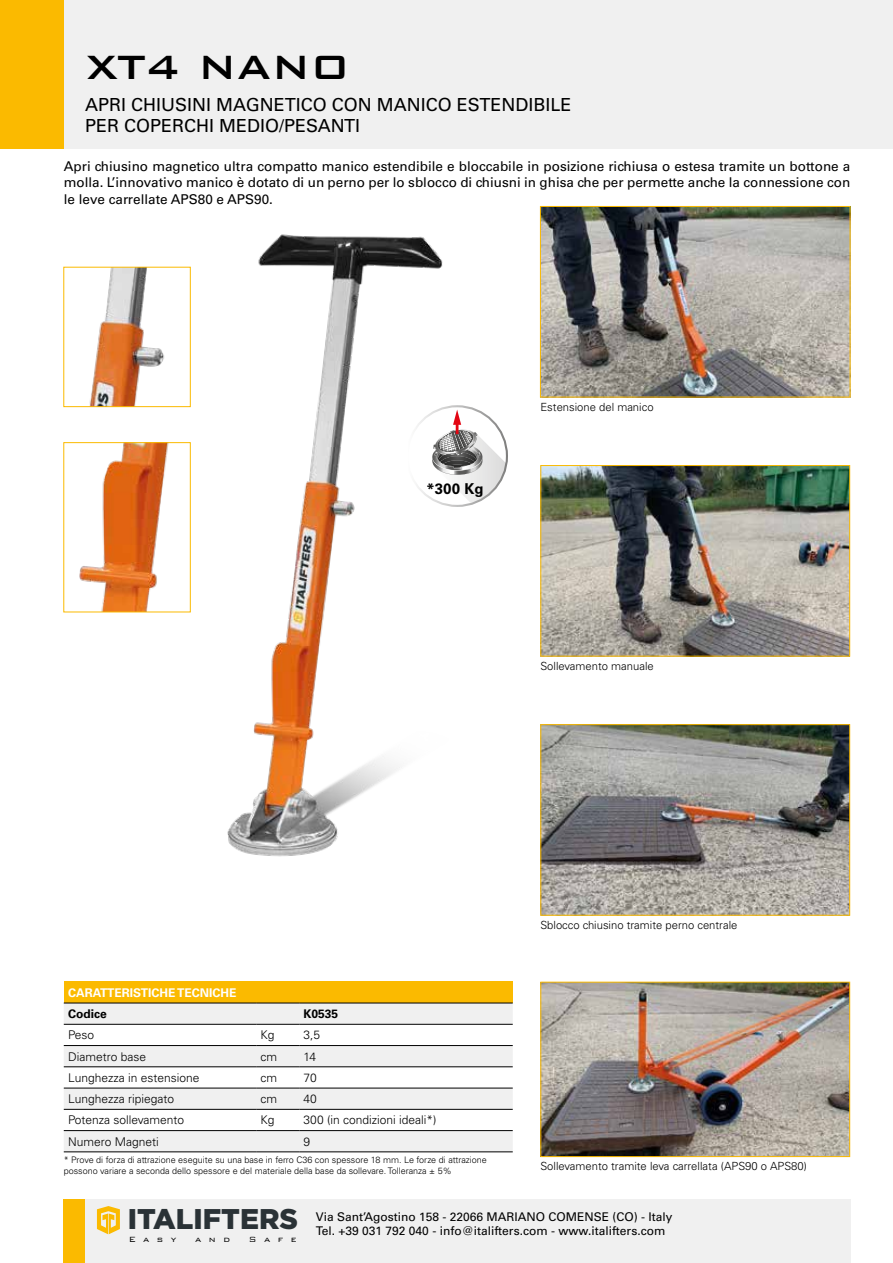
<style>
.page{position:relative;width:893px;height:1263px;background:#fff}
.page>*{position:absolute;margin:0;border:0;box-sizing:border-box;transform-origin:0 0}
.t1{font:500 45px "Bank Gothic";color:#000}
.t2{font:900 28.5px "Gotham";color:#2a3236}
.t3{font:18px/21.6px "Univers LT Std";color:#000}
.t4{font:700 15px "Univers LT Std";color:#000}
.t5{font:13.5px/16.2px "Univers LT Std";color:#000;text-align:justify}
.t6{font:300 12px "Univers LT Std";color:#000}
.t7{font:12px/14.4px "Univers LT Std";color:#000}
.t8{font:700 12px "Univers LT Std";color:#fff}
.t9{font:300 12px "Bank Gothic";color:#000}
.t10{font:700 12px "Univers LT Std";color:#000}
.t11{font:300 11.25px "Univers LT Std";color:#000}
.t12{font:300 10.05px "Bank Gothic";letter-spacing:.74em;color:#000}
.t13{font:300 9px/10.8px "Univers LT Std";color:#000}
.t14{font:8.85px "Avenir Next";color:#2a3236}
</style>
<div class="page">
<div style="left:0;top:0;width:893px;height:149px;background:#f0f0f0"></div>
<div style="left:0;top:0;width:64px;height:149px;background:#fbba00"></div>
<img style="left:542px;top:467px;width:306px;height:187px">
<div style="left:540px;top:465px;width:310px;height:191px;border:1px solid #fbba00"></div>
<img style="left:144px;top:234px;width:364px;height:623px">
<img style="left:89px;top:269px;width:100px;height:136px">
<div style="left:63px;top:267px;width:128px;height:140px;border:1px solid #fbba00"></div>
<img style="left:79px;top:444px;width:110px;height:166px">
<div style="left:63px;top:442px;width:128px;height:170px;border:1px solid #fbba00"></div>
<img style="left:542px;top:208px;width:306px;height:187px">
<div style="left:540px;top:206px;width:310px;height:191px;border:1px solid #fbba00"></div>
<img style="left:542px;top:726px;width:306px;height:188px">
<div style="left:540px;top:724px;width:310px;height:192px;border:1px solid #fbba00"></div>
<img style="left:542px;top:984px;width:306px;height:171px">
<div style="left:540px;top:982px;width:310px;height:175px;border:1px solid #fbba00"></div>
<svg style="left:432px;top:410px;width:74px;height:94px"></svg>
<div style="left:406px;top:405px;width:102px;height:102px;border:2px solid #fff;border-radius:50%"></div>
<div style="left:85px;top:1199px;width:765px;height:64px;background:#f0f0f0"></div>
<div style="left:64px;top:1199px;width:21px;height:64px;background:#fbba00"></div>
<svg style="left:97px;top:1206px;width:23px;height:28px"></svg>
<div style="left:64px;top:982px;width:449px;height:21px;background:#fbba00"></div>
<svg style="left:64px;top:1004px;width:449px;height:147px;fill:#f0f0f0"></svg>
<hr style="left:64px;top:1045px;width:192px;height:1px;background:#000">
<hr style="left:256px;top:1045px;width:43px;height:1px;background:#000">
<hr style="left:299px;top:1045px;width:214px;height:1px;background:#000">
<hr style="left:64px;top:1066px;width:192px;height:1px;background:#000">
<hr style="left:256px;top:1066px;width:43px;height:1px;background:#000">
<hr style="left:299px;top:1066px;width:214px;height:1px;background:#000">
<hr style="left:64px;top:1088px;width:192px;height:1px;background:#000">
<hr style="left:256px;top:1088px;width:43px;height:1px;background:#000">
<hr style="left:299px;top:1088px;width:214px;height:1px;background:#000">
<hr style="left:64px;top:1109px;width:192px;height:1px;background:#000">
<hr style="left:256px;top:1109px;width:43px;height:1px;background:#000">
<hr style="left:299px;top:1109px;width:214px;height:1px;background:#000">
<hr style="left:64px;top:1130px;width:192px;height:1px;background:#000">
<hr style="left:256px;top:1130px;width:43px;height:1px;background:#000">
<hr style="left:299px;top:1130px;width:214px;height:1px;background:#000">
<hr style="left:64px;top:1151px;width:192px;height:1px;background:#000">
<hr style="left:256px;top:1151px;width:43px;height:1px;background:#000">
<hr style="left:299px;top:1151px;width:214px;height:1px;background:#000">
<hr style="left:64px;top:1003px;width:192px;height:1px;background:#000">
<hr style="left:256px;top:1003px;width:43px;height:1px;background:#000">
<hr style="left:299px;top:1003px;width:214px;height:1px;background:#000">
<hr style="left:64px;top:1024px;width:192px;height:1px;background:#000">
<hr style="left:256px;top:1024px;width:43px;height:1px;background:#000">
<hr style="left:299px;top:1024px;width:214px;height:1px;background:#000">
<h1 class="t1" style="left:85px;top:32px;width:267px">XT4 NANO</h1>
<h3 class="t3" style="left:85px;top:94px;width:488px">APRI CHIUSINI MAGNETICO CON MANICO ESTENDIBILE<br>PER COPERCHI MEDIO/PESANTI</h3>
<p class="t5" style="left:64px;top:158px;width:788px">Apri chiusino magnetico ultra compatto manico estendibile e bloccabile in posizione richiusa o estesa tramite un bottone a molla. L’innovativo manico è dotato di un perno per lo sblocco di chiusni in ghisa che per permette anche la connessione con le leve carrellate APS80 e APS90.</p>
<p class="t4" style="left:426px;top:479px;width:59px">*300 Kg</p>
<p class="t11" style="left:540px;top:400px;width:115px">Estensione del manico</p>
<p class="t11" style="left:540px;top:659px;width:115px">Sollevamento manuale</p>
<p class="t8" style="left:68px;top:985px;width:170px">CARATTERISTICHE TECNICHE</p>
<p class="t10" style="left:68px;top:1007px;width:40px">Codice</p>
<p class="t10" style="left:303px;top:1007px;width:36px">K0535</p>
<p class="t6" style="left:68px;top:1028px;width:28px">Peso</p>
<p class="t6" style="left:260px;top:1028px;width:16px">Kg</p>
<p class="t6" style="left:303px;top:1028px;width:18px">3,5</p>
<p class="t6" style="left:68px;top:1049px;width:80px">Diametro base</p>
<p class="t6" style="left:260px;top:1049px;width:18px">cm</p>
<p class="t6" style="left:303px;top:1049px;width:14px">14</p>
<p class="t6" style="left:68px;top:1070px;width:133px">Lunghezza in estensione</p>
<p class="t6" style="left:260px;top:1070px;width:18px">cm</p>
<p class="t6" style="left:303px;top:1070px;width:15px">70</p>
<p class="t6" style="left:68px;top:1091px;width:108px">Lunghezza ripiegato</p>
<p class="t6" style="left:260px;top:1091px;width:18px">cm</p>
<p class="t6" style="left:303px;top:1091px;width:15px">40</p>
<p class="t6" style="left:68px;top:1113px;width:118px">Potenza sollevamento</p>
<p class="t6" style="left:260px;top:1113px;width:16px">Kg</p>
<p class="t6" style="left:303px;top:1113px;width:134px">300 (in condizioni ideali*)</p>
<p class="t6" style="left:68px;top:1134px;width:92px">Numero Magneti</p>
<p class="t6" style="left:303px;top:1134px;width:8px">9</p>
<p class="t13" style="left:64px;top:1154px;width:425px">* Prove di forza di attrazione eseguite su una base in ferro C36 con spessore 18 mm. Le forze di attrazione possono variare a seconda dello spessore e del materiale della base da sollevare. Tolleranza ± 5%</p>
<p class="t11" style="left:540px;top:918px;width:198px">Sblocco chiusino tramite perno centrale</p>
<p class="t11" style="left:540px;top:1160px;width:268px">Sollevamento tramite leva carrellata (APS90 o APS80)</p>
<h2 class="t2" style="left:128px;top:1203px;width:172px">ITALIFTERS</h2>
<p class="t12" style="left:129px;top:1232px;width:49px">Easy</p>
<p class="t12" style="left:195px;top:1232px;width:37px">and</p>
<p class="t12" style="left:249px;top:1232px;width:49px">Safe</p>
<p class="t14" style="left:248px;top:1231px;width:52px">Cover Lifters</p>
<p class="t9" style="left:418px;top:1201px;width:123px">www.italifters.com</p>
<p class="t7" style="left:316px;top:1209px;width:358px">Via Sant’Agostino 158 - 22066 MARIANO COMENSE (CO) - Italy<br>Tel. +39 031 792 040 - info@italifters.com - www.italifters.com</p>
</div>
